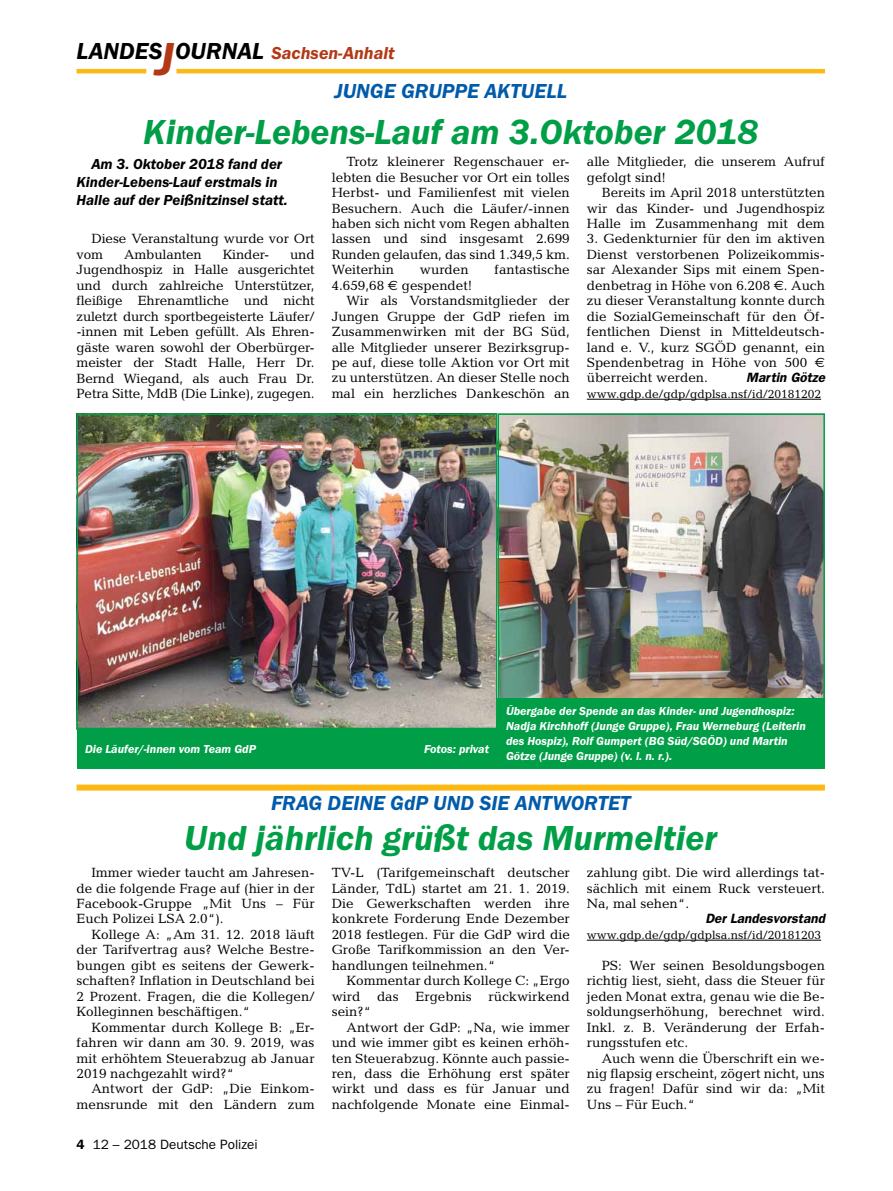
<style>
.page{position:relative;width:893px;height:1191px;background:#fff}
.page>*{position:absolute;margin:0;border:0;box-sizing:border-box;transform-origin:0 0}
.t1{font:italic 600 36px "Franklin Gothic Itc T";color:#009f47}
.t2{font:italic 600 21px "Franklin Gothic Itc T";color:#005baa}
.t3{font:italic 600 18px "Franklin Gothic Itc T";color:#b33916}
.t4{font:italic 600 15px/18px "Franklin Gothic Itc T";color:#000}
.t5{font:13.5px/15.5px "Candida";color:#000;text-align:justify}
.t6{font:italic 600 13.5px "Franklin Gothic";color:#000}
.t7{font:13.5px "Franklin Gothic";color:#000}
.t8{font:italic 600 12px/15px "Franklin Gothic Itc T";color:#fff}
.t9{font:12px "Candida";color:#000}
.s1{font-size:24px;color:#000}
.s2{font-size:48px}
.s3{font-family:"Euro Sans"}
.s4{font-weight:600}
</style>
<div class="page">
<hr style="left:77px;top:69px;width:69px;height:4px;background:#fdb913">
<hr style="left:176px;top:69px;width:649px;height:4px;background:#fdb913">
<img style="left:80px;top:416px;width:414px;height:310px">
<div style="left:77px;top:413px;width:420px;height:316px;border:2px solid #009f47"></div>
<div style="left:77px;top:729px;width:420px;height:40px;background:#009f47"></div>
<img style="left:500px;top:416px;width:322px;height:282px">
<div style="left:497px;top:413px;width:328px;height:321px;border:2px solid #009f47"></div>
<div style="left:497px;top:698px;width:328px;height:71px;background:#009f47"></div>
<div style="left:77px;top:784px;width:748px;height:6px;background:#fdb913"></div>
<hr style="left:587px;top:940px;width:234px;height:1px;background:#000">
<hr style="left:587px;top:399px;width:234px;height:1px;background:#000">
<h3 class="t3" style="left:77px;top:42px;width:320px"><span class="s1">LANDES</span><span class="s2">J</span><span class="s1">OURNAL</span> Sachsen-Anhalt</h3>
<h2 class="t2" style="left:335px;top:79px;width:234px">junge gruppe aktuell</h2>
<h1 class="t1" style="left:143px;top:111px;width:616px">Kinder-Lebens-Lauf am 3.Oktober 2018</h1>
<p class="t5" style="left:332px;top:154px;width:240px;text-indent:15px">Trotz kleinerer Regenschauer er&shy;lebten die Besucher vor Ort ein tolles Herbst- und Familienfest mit vielen Besuchern. Auch die Läufer/-innen haben sich nicht vom Regen abhalten lassen und sind insgesamt 2.699<br>Runden gelaufen, das sind 1.349,5 km.<br>Weiterhin</p>
<p class="t5" style="left:587px;top:154px;width:240px">alle Mitglieder, die unserem Aufruf gefolgt sind!</p>
<p class="t5" style="left:587px;top:185px;width:240px;text-indent:15px">Bereits im April 2018 unterstützten wir das Kinder- und Jugendhospiz Halle im Zusammenhang mit dem</p>
<p class="t5" style="left:587px;top:231px;width:240px">3. Gedenkturnier für den im aktiven Dienst verstorbenen Polizeikommis&shy;sar Alexander Sips mit einem Spen&shy;denbetrag in Höhe von 6.208 <span class="s3">€</span>. Auch zu dieser Veranstaltung konnte durch die SozialGemeinschaft für den Öf&shy;fentlichen Dienst in Mitteldeutsch&shy;land e. V., kurz SGÖD genannt, ein Spendenbetrag in Höhe von 500 <span class="s3">€ </span>überreicht werden.</p>
<p class="t4" style="left:77px;top:155px;width:213px;text-indent:15px">Am 3. Oktober 2018 fand der<br>Kinder-Lebens-Lauf erstmals in<br>Halle auf der Peißnitzinsel statt.</p>
<p class="t5" style="left:77px;top:231px;width:240px;text-indent:15px">Diese Veranstaltung wurde vor Ort vom</p>
<p class="t5" style="left:77px;top:247px;width:240px;text-indent:214px">und Jugendhospiz in Halle ausgerichtet und durch zahlreiche Unterstützer, fleißige Ehrenamtliche und nicht zuletzt durch sportbegeisterte Läufer/ -innen mit Leben gefüllt. Als Ehren&shy;gäste waren sowohl der Oberbürger&shy;meister der Stadt Halle, Herr Dr.<br>Bernd Wiegand, als auch Frau Dr.<br>Petra Sitte, MdB (Die Linke), zugegen.</p>
<p class="t5" style="left:124px;top:247px;width:79px">Ambulanten</p>
<p class="t5" style="left:223px;top:247px;width:48px">Kinder-</p>
<p class="t5" style="left:420px;top:262px;width:50px">wurden</p>
<p class="t5" style="left:494px;top:262px;width:77px">fantastische</p>
<p class="t5" style="left:332px;top:277px;width:142px">4.659,68 <span class="s3">€</span> gespendet!</p>
<p class="t5" style="left:347px;top:293px;width:225px">Wir als Vorstandsmitglieder der</p>
<p class="t5" style="left:332px;top:308px;width:240px">Jungen Gruppe der GdP riefen im</p>
<p class="t5" style="left:332px;top:324px;width:240px">Zusammenwirken mit der BG Süd,</p>
<p class="t5" style="left:332px;top:339px;width:240px">alle Mitglieder unserer Bezirksgrup-</p>
<p class="t5" style="left:332px;top:355px;width:240px">pe auf, diese tolle Aktion vor Ort mit</p>
<p class="t5" style="left:332px;top:370px;width:240px">zu unterstützen. An dieser Stelle noch</p>
<p class="t5" style="left:332px;top:386px;width:240px">mal ein herzliches Dankeschön an</p>
<p class="t6" style="left:746px;top:370px;width:80px">Martin Götze</p>
<p class="t9" style="left:587px;top:387px;width:236px">www.gdp.de/gdp/gdplsa.nsf/id/20181202</p>
<p class="t8" style="left:85px;top:741px;width:172px">Die Läufer/-innen vom Team GdP</p>
<p class="t8" style="left:424px;top:741px;width:67px">Fotos: privat</p>
<p class="t8" style="left:506px;top:703px;width:302px">Übergabe der Spende an das Kinder- und Jugendhospiz:<br>Nadja Kirchhoff (Junge Gruppe), Frau Werneburg (Leiterin des Hospiz), Rolf Gumpert (BG Süd/SGÖD) und Martin Götze (Junge Gruppe) (v. l. n. r.).</p>
<h2 class="t2" style="left:271px;top:791px;width:177px">Frag deine GdP und</h2>
<h2 class="t2" style="left:479px;top:791px;width:152px">sie antwortet</h2>
<h1 class="t1" style="left:184px;top:817px;width:535px">Und jährlich grüßt das Murmeltier</h1>
<p class="t5" style="left:332px;top:865px;width:240px">TV-L (Tarifgemeinschaft deutscher Länder, TdL) startet am 21. 1. 2019.<br>Die Gewerkschaften werden ihre konkrete Forderung Ende Dezember 2018 festlegen. Für die GdP wird die Große Tarifkommission an den Ver&shy;handlungen teilnehmen.“</p>
<p class="t5" style="left:332px;top:973px;width:240px;text-indent:15px">Kommentar durch Kollege C: „Ergo wird das Ergebnis rückwirkend sein?“</p>
<p class="t5" style="left:332px;top:1019px;width:240px;text-indent:15px">Antwort der GdP: „Na, wie immer und wie immer gibt es keinen erhöh&shy;ten Steuerabzug. Könnte auch passie&shy;ren, dass die Erhöhung erst später wirkt und dass es für Januar und nachfolgende Monate eine Einmal-</p>
<p class="t5" style="left:587px;top:865px;width:240px">zahlung gibt. Die wird allerdings tat&shy;sächlich mit einem Ruck versteuert.<br>Na, mal sehen“.</p>
<p class="t6" style="left:705px;top:911px;width:121px">Der Landesvorstand</p>
<p class="t9" style="left:587px;top:928px;width:236px">www.gdp.de/gdp/gdplsa.nsf/id/20181203</p>
<p class="t5" style="left:587px;top:957px;width:240px;text-indent:15px">PS: Wer seinen Besoldungsbogen richtig liest, sieht, dass die Steuer für jeden Monat extra, genau wie die Be&shy;soldungserhöhung, berechnet wird.<br>Inkl. z. B. Veränderung der Erfah&shy;rungsstufen etc.</p>
<p class="t5" style="left:587px;top:1050px;width:240px;text-indent:15px">Auch wenn die Überschrift ein we&shy;nig flapsig erscheint, zögert nicht, uns zu fragen! Dafür sind wir da: „Mit Uns – Für Euch.“</p>
<p class="t5" style="left:77px;top:865px;width:240px;text-indent:15px">Immer wieder taucht am Jahresen&shy;de die folgende Frage auf (hier in der Facebook-Gruppe „Mit Uns – Für Euch Polizei LSA 2.0“).</p>
<p class="t5" style="left:77px;top:926px;width:240px;text-indent:15px">Kollege A: „Am 31. 12. 2018 läuft der Tarifvertrag aus? Welche Bestre&shy;bungen gibt es seitens der Gewerk&shy;schaften? Inflation in Deutschland bei 2 Prozent. Fragen, die die Kollegen/ Kolleginnen beschäftigen.“</p>
<p class="t5" style="left:77px;top:1019px;width:240px;text-indent:15px">Kommentar durch Kollege B: „Er&shy;fahren wir dann am 30. 9. 2019, was mit erhöhtem Steuerabzug ab Januar 2019 nachgezahlt wird?“</p>
<p class="t5" style="left:77px;top:1081px;width:240px;text-align:right">Antwort der GdP: „Die Einkom&shy;mensrunde mit den Ländern zum</p>
<p class="t7" style="left:77px;top:1136px;width:183px"><span class="s4">4</span> 12 – 2018 Deutsche Polizei</p>
</div>
